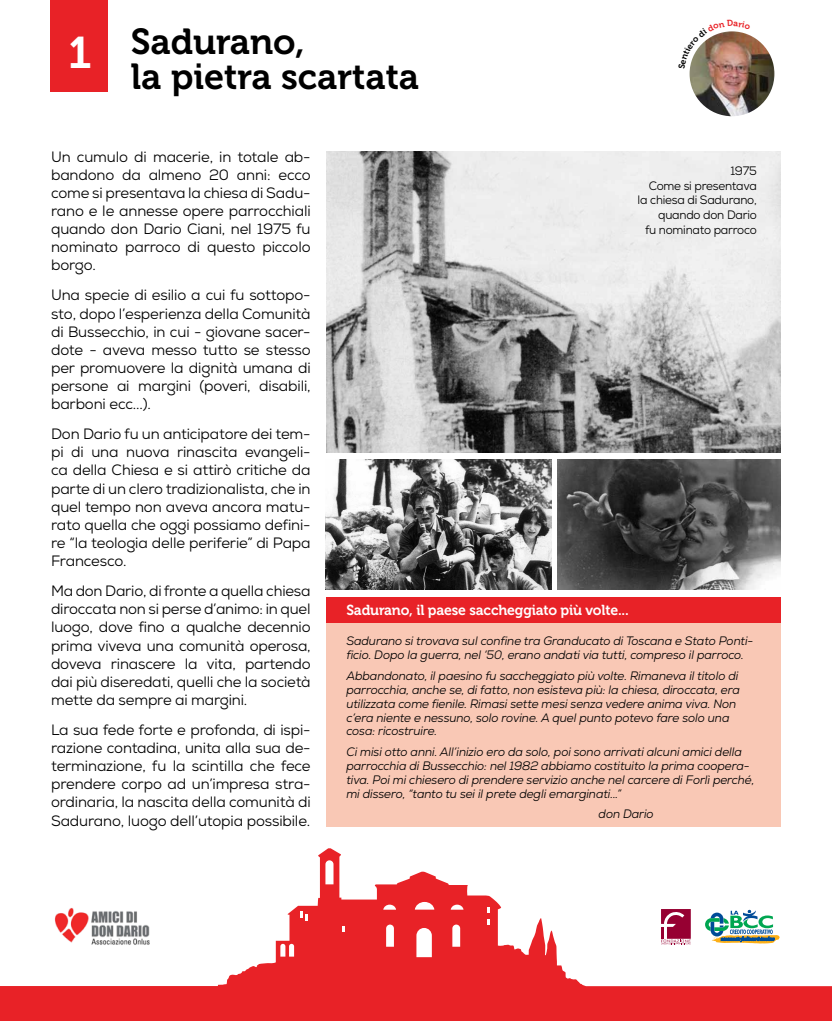
<style>
.page{position:relative;width:832px;height:1021px;background:#fff}
.page>*{position:absolute;margin:0;border:0;box-sizing:border-box;transform-origin:0 0}
.t1{font:44.2px "Museo 700";color:#fff}
.t2{font:36px/35.6px "Museo 700";color:#000}
.t3{font:15px/18.1px "Nexa";letter-spacing:-.01em;color:#000;text-align:justify}
.t4{font:14.4px "Museo 700";letter-spacing:-.01em;color:#fff}
.t5{font:italic 12.2px/13.9px "Nexa";letter-spacing:-.01em;color:#000}
.t6{font:12.2px/14.7px "Nexa";letter-spacing:-.02em;color:#000;text-align:right;scale:.96 1}
</style>
<div class="page">
<svg style="left:0;top:848px;width:831px;height:172px"></svg>
<svg style="left:300px;top:911px;width:7px;height:9px"></svg>
<svg style="left:342px;top:925px;width:3px;height:6px"></svg>
<svg style="left:486px;top:919px;width:3px;height:5px"></svg>
<svg style="left:487px;top:907px;width:2px;height:6px"></svg>
<svg style="left:415px;top:901px;width:19px;height:8px"></svg>
<svg style="left:383px;top:904px;width:13px;height:5px"></svg>
<svg style="left:450px;top:904px;width:13px;height:5px"></svg>
<svg style="left:280px;top:943px;width:14px;height:13px"></svg>
<svg style="left:386px;top:924px;width:8px;height:22px"></svg>
<svg style="left:452px;top:924px;width:8px;height:22px"></svg>
<svg style="left:416px;top:927px;width:16px;height:30px"></svg>
<svg style="left:325px;top:860px;width:8px;height:24px"></svg>
<div style="left:50px;top:0;width:57px;height:92px;background:#e82227"></div>
<img style="left:689px;top:31px;width:85px;height:85px;border-radius:42px">
<img style="left:50px;top:905px;width:104px;height:43px">
<svg style="left:705px;top:909px;width:74px;height:34px"></svg>
<svg style="left:661px;top:909px;width:30px;height:35px"></svg>
<img style="left:326px;top:151px;width:454px;height:301px">
<div style="left:326px;top:597px;width:454px;height:229px;background:#f9c8b5"></div>
<div style="left:326px;top:597px;width:454px;height:25px;background:#e82227"></div>
<img style="left:326px;top:459px;width:225px;height:131px">
<img style="left:557px;top:459px;width:223px;height:131px">
<svg style="left:689px;top:31px;width:61px;height:38px"></svg>
<h1 class="t1" style="left:68px;top:28px;width:25px">1</h1>
<h2 class="t2" style="left:131px;top:24px;width:290px">Sadurano,<br>la pietra scartata</h2>
<p class="t3" style="left:51px;top:147px;width:261px">Un cumulo di macerie, in totale ab&shy;bandono da almeno 20 anni: ecco come si presentava la chiesa di Sadu&shy;rano e le annesse opere parrocchiali quando don Dario Ciani, nel 1975 fu nominato parroco di questo piccolo borgo.</p>
<p class="t3" style="left:51px;top:286px;width:261px">Una specie di esilio a cui fu sottopo&shy;sto, dopo l’esperienza della Comunità di Bussecchio, in cui - giovane sacer&shy;dote - aveva messo tutto se stesso per promuovere la dignità umana di persone ai margini (poveri, disabili, barboni ecc...).</p>
<p class="t3" style="left:51px;top:425px;width:261px">Don Dario fu un anticipatore dei tem&shy;pi di una nuova rinascita evangeli&shy;ca della Chiesa e si attirò critiche da parte di un clero tradizionalista, che in quel tempo non aveva ancora matu&shy;rato quella che oggi possiamo defini&shy;re “la teologia delle periferie” di Papa Francesco.</p>
<p class="t3" style="left:51px;top:582px;width:261px">Ma don Dario, di fronte a quella chiesa diroccata non si perse d’animo: in quel luogo, dove fino a qualche decennio prima viveva una comunità operosa, doveva rinascere la vita, partendo dai più diseredati, quelli che la società mette da sempre ai margini.</p>
<p class="t3" style="left:51px;top:720px;width:261px">La sua fede forte e profonda, di ispi&shy;razione contadina, unita alla sua de&shy;terminazione, fu la scintilla che fece prendere corpo ad un’impresa stra&shy;ordinaria, la nascita della comunità di Sadurano, luogo dell’utopia possibile.</p>
<p class="t6" style="left:637px;top:164px;width:126px">1975<br>Come si presentava la chiesa di Sadurano, quando don Dario<br>fu nominato parroco</p>
<p class="t4" style="left:346px;top:602px;width:284px">Sadurano, il paese saccheggiato più volte...</p>
<p class="t5" style="left:346px;top:634px;width:408px">Sadurano si trovava sul confine tra Granducato di Toscana e Stato Ponti&shy;ficio. Dopo la guerra, nel ‘50, erano andati via tutti, compreso il parroco.</p>
<p class="t5" style="left:346px;top:668px;width:395px">Abbandonato, il paesino fu saccheggiato più volte. Rimaneva il titolo di parrocchia, anche se, di fatto, non esisteva più: la chiesa, diroccata, era utilizzata come fienile. Rimasi sette mesi senza vedere anima viva. Non c’era niente e nessuno, solo rovine. A quel punto potevo fare solo una cosa: ricostruire.</p>
<p class="t5" style="left:346px;top:745px;width:409px">Ci misi otto anni. All’inizio ero da solo, poi sono arrivati alcuni amici della parrocchia di Bussecchio: nel 1982 abbiamo costituito la prima coopera&shy;tiva. Poi mi chiesero di prendere servizio anche nel carcere di Forlì perché, mi dissero, “tanto tu sei il prete degli emarginati...”</p>
<p class="t5" style="left:598px;top:806px;width:57px">don Dario</p>
</div>
